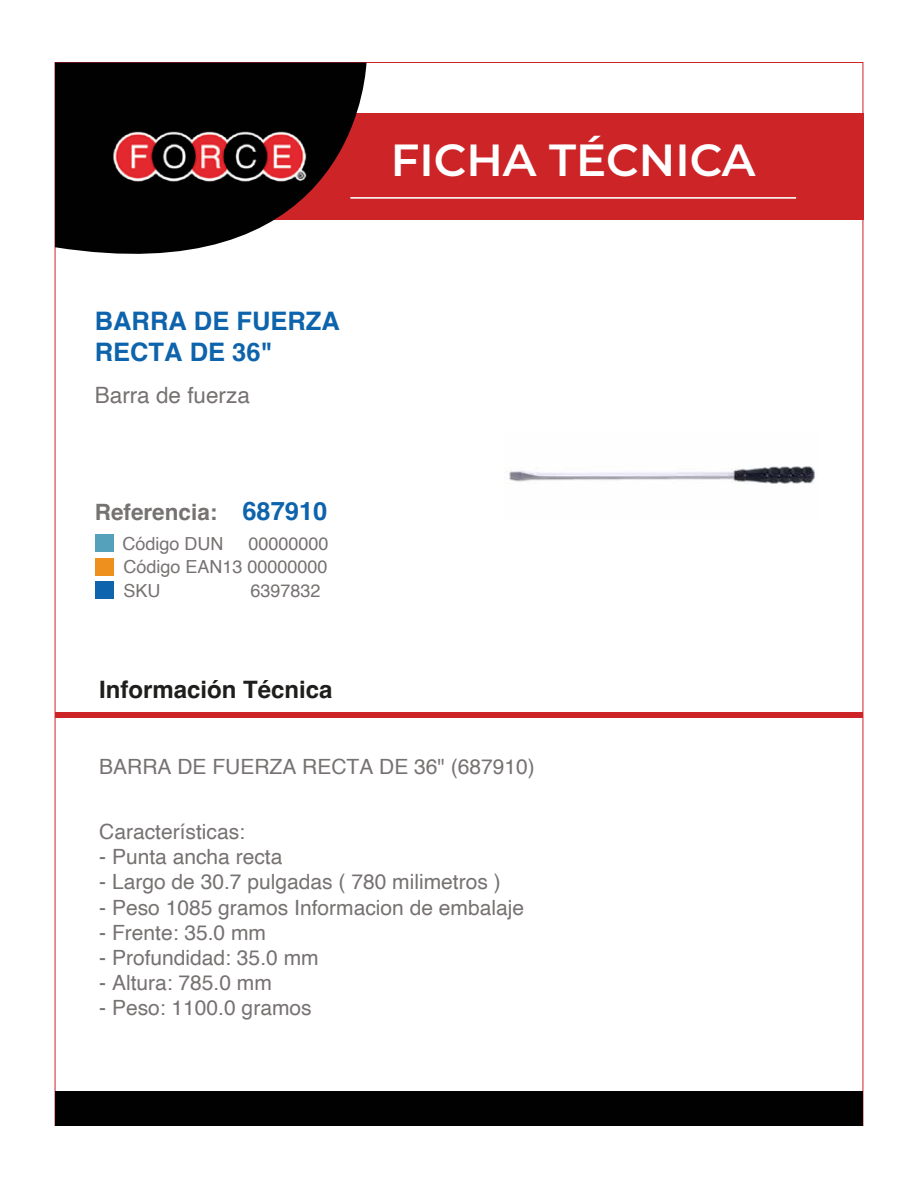
<style>
.page{position:relative;width:918px;height:1188px;background:#fff}
.page>*{position:absolute;margin:0;border:0;box-sizing:border-box;transform-origin:0 0}
.t1{font:600 45px "Montserrat";color:#fff}
.t2{font:700 25.5px/30.6px "Helvetica";color:#0e64ac}
.t3{font:700 24px "Helvetica";color:#1e1e1c}
.t4{font:700 22.5px "Helvetica";color:#777272}
.t5{font:22.5px "Helvetica";color:#777272}
.t6{font:21px "Helvetica";color:#777272}
.t7{font:18px/23.7px "Helvetica";color:#777272}
.s1{font-size:25.5px;color:#0e64ac}
</style>
<div class="page">
<div style="left:95px;top:535px;width:18px;height:17px;background:#55a0bb"></div>
<div style="left:95px;top:558px;width:18px;height:17px;background:#ed901d"></div>
<div style="left:95px;top:582px;width:18px;height:17px;background:#0e65ad"></div>
<div style="left:55px;top:713px;width:808px;height:5px;background:#cd2428"></div>
<div style="left:55px;top:1091px;width:808px;height:34px;background:#010101"></div>
<div style="left:243px;top:113px;width:620px;height:107px;background:#cd2428"></div>
<svg style="left:55px;top:63px;width:312px;height:229px;fill:#010101"></svg>
<hr style="left:350px;top:197px;width:446px;height:2px;background:#fff">
<img style="left:108px;top:124px;width:206px;height:69px">
<img style="left:509px;top:466px;width:306px;height:18px">
<p class="t2" style="left:95px;top:309px;width:247px">BARRA DE FUERZA<br>RECTA DE 36"</p>
<p class="t5" style="left:95px;top:378px;width:157px">Barra de fuerza</p>
<p class="t4" style="left:95px;top:499px;width:234px">Referencia: <span class="s1">687910</span></p>
<p class="t7" style="left:123px;top:532px;width:103px">Código DUN</p>
<p class="t7" style="left:249px;top:532px;width:82px">00000000</p>
<p class="t7" style="left:123px;top:556px;width:206px">Código EAN13 00000000<br>SKU</p>
<p class="t7" style="left:250px;top:580px;width:72px">6397832</p>
<p class="t3" style="left:99px;top:675px;width:235px">Información Técnica</p>
<h1 class="t1" style="left:391px;top:129px;width:366px">FICHA TÉCNICA</h1>
<p class="t6" style="left:99px;top:751px;width:437px">BARRA DE FUERZA RECTA DE 36" (687910)</p>
<p class="t6" style="left:99px;top:815px;width:147px">Características:</p>
<p class="t6" style="left:99px;top:841px;width:185px">- Punta ancha recta</p>
<p class="t6" style="left:99px;top:866px;width:403px">- Largo de 30.7 pulgadas ( 780 milimetros )</p>
<p class="t6" style="left:99px;top:891px;width:426px">- Peso 1085 gramos Informacion de embalaje</p>
<p class="t6" style="left:99px;top:916px;width:168px">- Frente: 35.0 mm</p>
<p class="t6" style="left:99px;top:941px;width:221px">- Profundidad: 35.0 mm</p>
<p class="t6" style="left:99px;top:967px;width:174px">- Altura: 785.0 mm</p>
<p class="t6" style="left:99px;top:992px;width:214px">- Peso: 1100.0 gramos</p>
</div>
